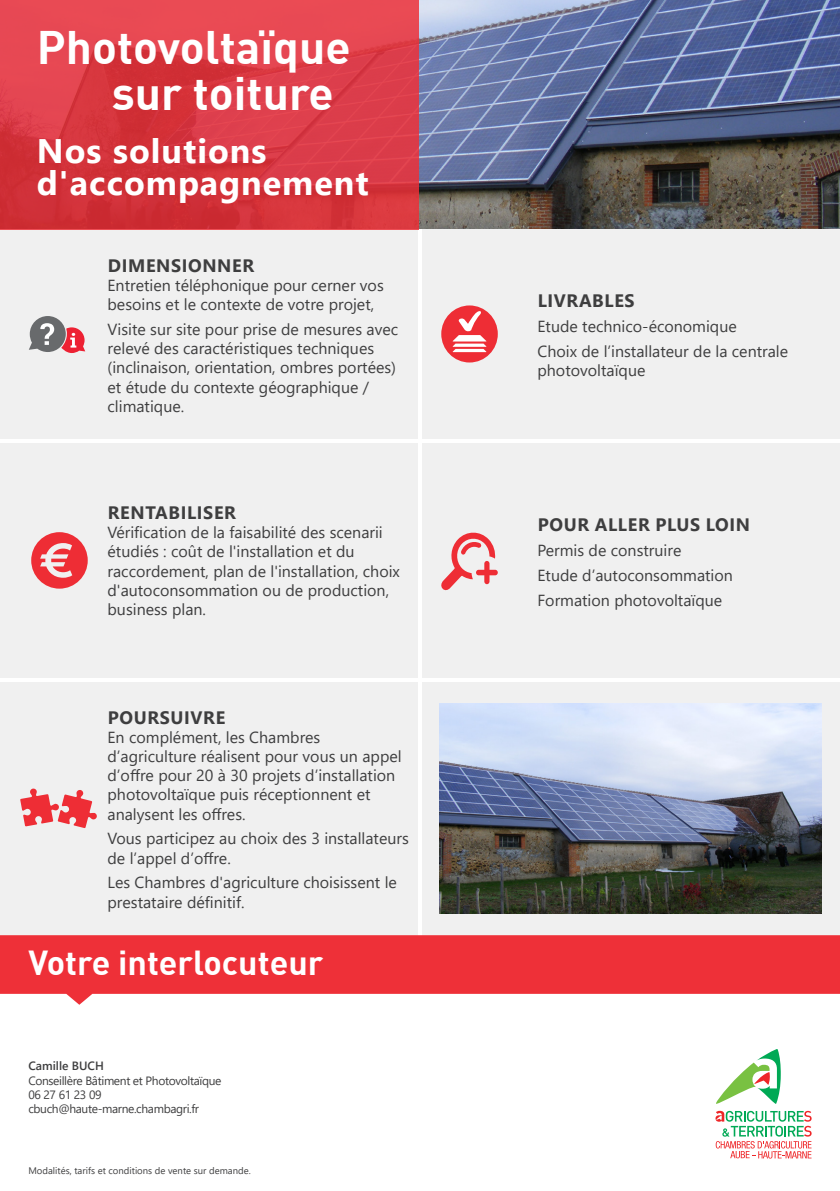
<style>
.page{position:relative;width:840px;height:1191px;background:#fff}
.page>*{position:absolute;margin:0;border:0;box-sizing:border-box;transform-origin:0 0}
.t1{font:700 46px/46.6px "DIN";color:#fff}
.t2{font:700 34px/33px "Segoe UI";letter-spacing:.03em;color:#fff}
.t3{font:700 34px "DIN";color:#fff}
.t4{font:700 18px "Segoe UI";letter-spacing:.035em;color:#3e3e3f}
.t5{font:16px/19.2px "Segoe UI";color:#3e3e3f}
.t6{font:12px/14.4px "Segoe UI";letter-spacing:-.03em;color:#3e3e3f}
.t7{font:600 12px "Segoe UI";color:#3e3e3f}
.t8{font:9.6px "Segoe UI";color:#3e3e3f}
</style>
<div class="page">
<img style="left:418px;top:0;width:421px;height:230px">
<div style="left:0;top:230px;width:839px;height:721px;background:#f0f0f0"></div>
<hr style="left:418px;top:230px;width:3px;height:726px;background:#fff">
<hr style="left:0;top:439px;width:839px;height:4px;background:#fff">
<hr style="left:0;top:678px;width:839px;height:3px;background:#fff">
<svg style="left:0;top:0;width:418px;height:230px;background:#db3b45"></svg>
<svg style="left:0;top:935px;width:839px;height:69px;background:#f04e55"></svg>
<svg style="left:716px;top:1049px;width:64px;height:54px"></svg>
<svg style="left:715px;top:1110px;width:96px;height:48px"></svg>
<img style="left:439px;top:703px;width:382px;height:210px">
<svg style="left:29px;top:316px;width:56px;height:37px"></svg>
<svg style="left:31px;top:532px;width:57px;height:56px"></svg>
<svg style="left:20px;top:788px;width:77px;height:40px"></svg>
<svg style="left:441px;top:532px;width:56px;height:59px"></svg>
<div style="left:441px;top:305px;width:56px;height:57px;background:#ee2d35;border-radius:50%"></div>
<svg style="left:452px;top:311px;width:34px;height:41px"></svg>
<h1 class="t1" style="left:112px;top:22px;width:240px;text-indent:-75px">Photovoltaïque sur toiture</h1>
<h2 class="t2" style="left:37px;top:131px;width:333px">Nos solutions d'accompagnement</h2>
<p class="t4" style="left:108px;top:248px;width:148px">DIMENSIONNER</p>
<p class="t5" style="left:107px;top:274px;width:277px">Entretien téléphonique pour cerner vos besoins et le contexte de votre projet,</p>
<p class="t5" style="left:107px;top:318px;width:292px">Visite sur site pour prise de mesures avec relevé des caractéristiques techniques (inclinaison, orientation, ombres portées) et étude du contexte géographique / climatique.</p>
<p class="t4" style="left:108px;top:495px;width:130px">RENTABILISER</p>
<p class="t5" style="left:107px;top:521px;width:294px">Vérification de la faisabilité des scenarii étudiés : coût de l'installation et du raccordement, plan de l'installation, choix d'autoconsommation ou de production, business plan.</p>
<p class="t4" style="left:108px;top:700px;width:119px">POURSUIVRE</p>
<p class="t5" style="left:107px;top:726px;width:295px">En complément, les Chambres d’agriculture réalisent pour vous un appel d’offre pour 20 à 30 projets d’installation photovoltaïque puis réceptionnent et analysent les offres.</p>
<p class="t5" style="left:107px;top:827px;width:302px">Vous participez au choix des 3 installateurs de l’appel d’offre.</p>
<p class="t5" style="left:107px;top:871px;width:291px">Les Chambres d'agriculture choisissent le prestataire définitif.</p>
<h2 class="t3" style="left:28px;top:941px;width:296px">Votre interlocuteur</h2>
<p class="t7" style="left:28px;top:1054px;width:77px">Camille BUCH</p>
<p class="t6" style="left:28px;top:1072px;width:194px">Conseillère Bâtiment et Photovoltaïque<br>06 27 61 23 09 cbuch@haute-marne.chambagri.fr</p>
<p class="t8" style="left:28px;top:1161px;width:224px">Modalités, tarifs et conditions de vente sur demande.</p>
<p class="t4" style="left:537px;top:283px;width:98px">LIVRABLES</p>
<p class="t5" style="left:537px;top:312px;width:252px;line-height:24.8px">Etude technico-économique<br>Choix de l’installateur de la centrale</p>
<p class="t5" style="left:537px;top:359px;width:109px">photovoltaïque</p>
<p class="t4" style="left:537px;top:508px;width:214px">POUR ALLER PLUS LOIN</p>
<p class="t5" style="left:537px;top:537px;width:197px;line-height:24.8px">Permis de construire<br>Etude d’autoconsommation<br>Formation photovoltaïque</p>
</div>
